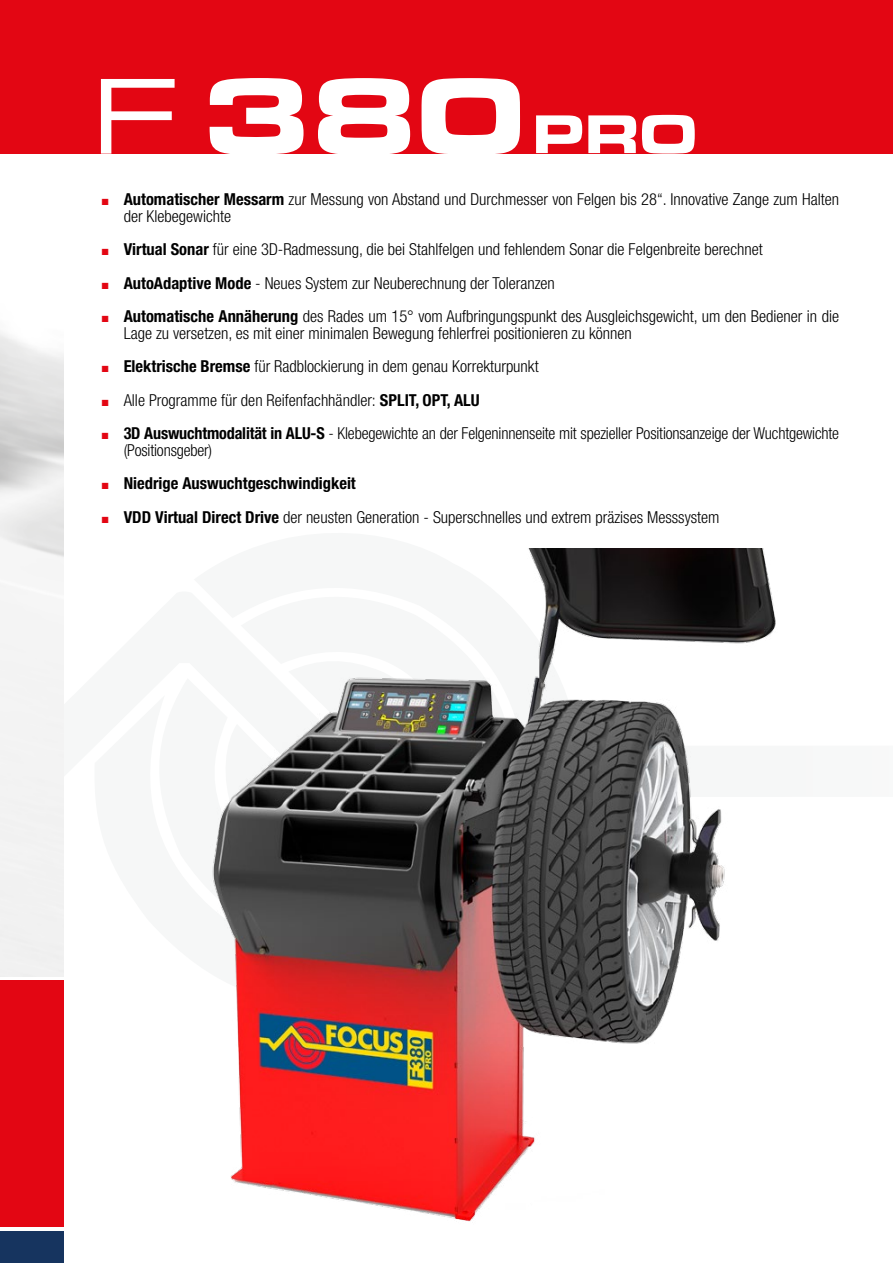
<style>
.page{position:relative;width:893px;height:1263px;background:#fff}
.page>*{position:absolute;margin:0;border:0;box-sizing:border-box;transform-origin:0 0}
.t1{font:112.05px "Microgramma D Bold Exte";color:#fff;scale:1.05 1}
.t2{font:300 condensed 16.5px/16.5px "Helvetica Neue LT Std";color:#000}
.t3{font:700 condensed 16.5px "Helvetica Neue LT Std";color:#000}
.s1{font-family:"Microgramma D Medi Exte"}
.s2{font-size:56.55px}
.s3{font-family:"Times New Roman";font-weight:400;font-stretch:normal;font-size:13.5px;color:#e30613}
.s4{font-weight:700}
</style>
<div class="page">
<div style="left:0;top:981px;width:64px;height:246px;background:#e30613"></div>
<div style="left:0;top:1231px;width:64px;height:32px;background:#16345f"></div>
<hr style="left:892px;top:769px;width:1px;height:30px;background:#fd0">
<div style="left:0;top:0;width:893px;height:153px;background:#e30613"></div>
<img style="left:210px;top:549px;width:566px;height:673px">
<h1 class="t1" style="left:95px;top:40px;width:574px"><span class="s1">F</span> 380<span class="s2">PRO</span></h1>
<p class="t2" style="left:124px;top:191px;width:717px;text-indent:-22px"><span class="s3">■</span> <span class="s4">Automatischer Messarm</span> zur Messung von Abstand und Durchmesser von Felgen bis 28“. Innovative Zange zum Halten der Klebegewichte</p>
<p class="t2" style="left:101px;top:241px;width:663px"><span class="s3">■</span> <span class="s4">Virtual Sonar</span> für eine 3D-Radmessung, die bei Stahlfelgen und fehlendem Sonar die Felgenbreite berechnet</p>
<p class="t2" style="left:101px;top:274px;width:455px"><span class="s3">■</span> <span class="s4">AutoAdaptive Mode</span> - Neues System zur Neuberechnung der Toleranzen</p>
<p class="t2" style="left:124px;top:308px;width:717px;text-indent:-22px"><span class="s3">■</span> <span class="s4">Automatische Annäherung</span> des Rades um 15° vom Aufbringungspunkt des Ausgleichsgewicht, um den Bediener in die<br>Lage zu versetzen, es mit einer minimalen Bewegung fehlerfrei positionieren zu können</p>
<p class="t2" style="left:101px;top:358px;width:439px"><span class="s3">■</span> <span class="s4">Elektrische Bremse</span> für Radblockierung in dem genau Korrekturpunkt</p>
<p class="t2" style="left:101px;top:392px;width:380px"><span class="s3">■</span> Alle Programme fü r den Reifenfachhändler: <span class="s4">SPLIT, OPT, ALU</span></p>
<p class="t2" style="left:124px;top:425px;width:717px;text-indent:-22px"><span class="s3">■</span> <span class="s4">3D Auswuchtmodalität in ALU-S</span> - Klebegewichte an der Felgeninnenseite mit spezieller Positionsanzeige der Wuchtgewichte (Positionsgeber)</p>
<p class="t3" style="left:101px;top:473px;width:256px"><span class="s3">■</span> Niedrige Auswuchtgeschwindigkeit</p>
<p class="t2" style="left:101px;top:509px;width:620px"><span class="s3">■</span> <span class="s4">VDD Virtual Direct Drive</span> der neusten Generation - Superschnelles und extrem präzises Messsystem</p>
</div>
